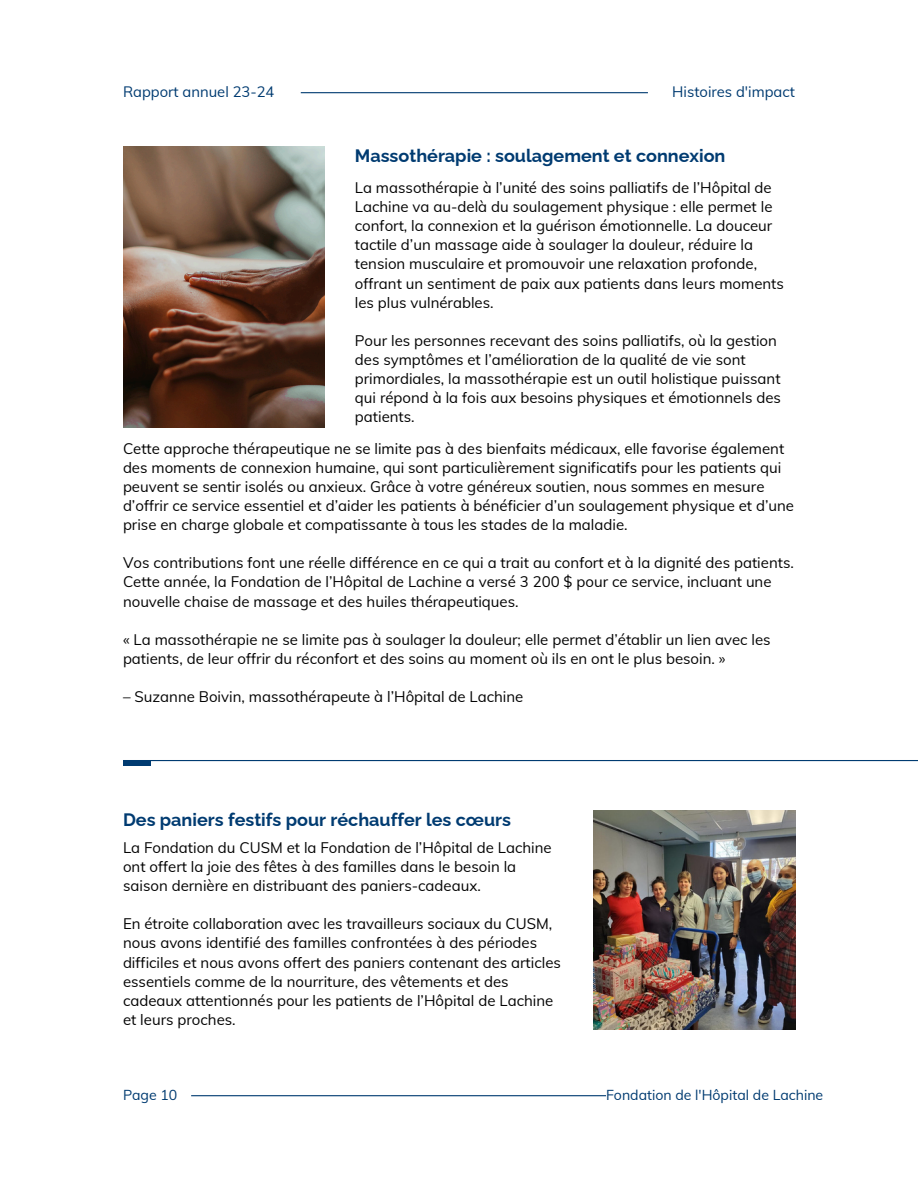
<style>
.page{position:relative;width:918px;height:1188px;background:#fff}
.page>*{position:absolute;margin:0;border:0;box-sizing:border-box;transform-origin:0 0}
.t1{font:700 18px "Raleway";color:#003b71}
.t2{font:15px/19.2px "Muli";color:#040404}
.t3{font:14.85px "Muli";color:#003b71}
.t4{font:14.1px "Muli";color:#003b71}
</style>
<div class="page">
<img style="left:123px;top:146px;width:201px;height:281px">
<img style="left:594px;top:810px;width:201px;height:220px">
<hr style="left:123px;top:760px;width:795px;height:1px;background:#003b71">
<div style="left:123px;top:760px;width:28px;height:5px;background:#003b71"></div>
<hr style="left:301px;top:92px;width:347px;height:1px;background:#003b71">
<hr style="left:191px;top:1095px;width:415px;height:1px;background:#003b71">
<p class="t3" style="left:123px;top:82px;width:153px">Rapport annuel 23-24</p>
<p class="t3" style="left:672px;top:82px;width:124px">Histoires d'impact</p>
<p class="t1" style="left:355px;top:145px;width:372px">Massothérapie : soulagement et connexion</p>
<p class="t2" style="left:355px;top:178px;width:431px">La massothérapie à l’unité des soins palliatifs de l’Hôpital de Lachine va au-delà du soulagement physique : elle permet le confort, la connexion et la guérison émotionnelle. La douceur tactile d’un massage aide à soulager la douleur, réduire la tension musculaire et promouvoir une relaxation profonde, offrant un sentiment de paix aux patients dans leurs moments les plus vulnérables.</p>
<p class="t2" style="left:355px;top:331px;width:428px">Pour les personnes recevant des soins palliatifs, où la gestion des symptômes et l’amélioration de la qualité de vie sont primordiales, la massothérapie est un outil holistique puissant qui répond à la fois aux besoins physiques et émotionnels des patients.</p>
<p class="t2" style="left:123px;top:438px;width:673px">Cette approche thérapeutique ne se limite pas à des bienfaits médicaux, elle favorise également des moments de connexion humaine, qui sont particulièrement significatifs pour les patients qui peuvent se sentir isolés ou anxieux. Grâce à votre généreux soutien, nous sommes en mesure d’offrir ce service essentiel et d’aider les patients à bénéficier d’un soulagement physique et d’une prise en charge globale et compatissante à tous les stades de la maladie.</p>
<h1 class="t2" style="left:123px;top:553px;width:672px">Vos contributions font une réelle différence en ce qui a trait au confort et à la dignité des patients.<br>Cette année, la Fondation de l’Hôpital de Lachine a versé 3 200 $ pour ce service, incluant une nouvelle chaise de massage et des huiles thérapeutiques.</h1>
<p class="t2" style="left:123px;top:630px;width:649px">« La massothérapie ne se limite pas à soulager la douleur; elle permet d’établir un lien avec les patients, de leur offrir du réconfort et des soins au moment où ils en ont le plus besoin. »</p>
<p class="t2" style="left:123px;top:687px;width:402px">– Suzanne Boivin, massothérapeute à l’Hôpital de Lachine</p>
<p class="t1" style="left:123px;top:809px;width:390px">Des paniers festifs pour réchauffer les cœurs</p>
<h1 class="t2" style="left:123px;top:838px;width:430px">La Fondation du CUSM et la Fondation de l’Hôpital de Lachine ont offert la joie des fêtes à des familles dans le besoin la saison dernière en distribuant des paniers-cadeaux.</h1>
<p class="t2" style="left:123px;top:914px;width:440px">En étroite collaboration avec les travailleurs sociaux du CUSM, nous avons identifié des familles confrontées à des périodes difficiles et nous avons offert des paniers contenant des articles essentiels comme de la nourriture, des vêtements et des cadeaux attentionnés pour les patients de l’Hôpital de Lachine et leurs proches.</p>
<p class="t4" style="left:123px;top:1086px;width:56px">Page 10</p>
<p class="t4" style="left:606px;top:1086px;width:219px">Fondation de l'Hôpital de Lachine</p>
</div>
